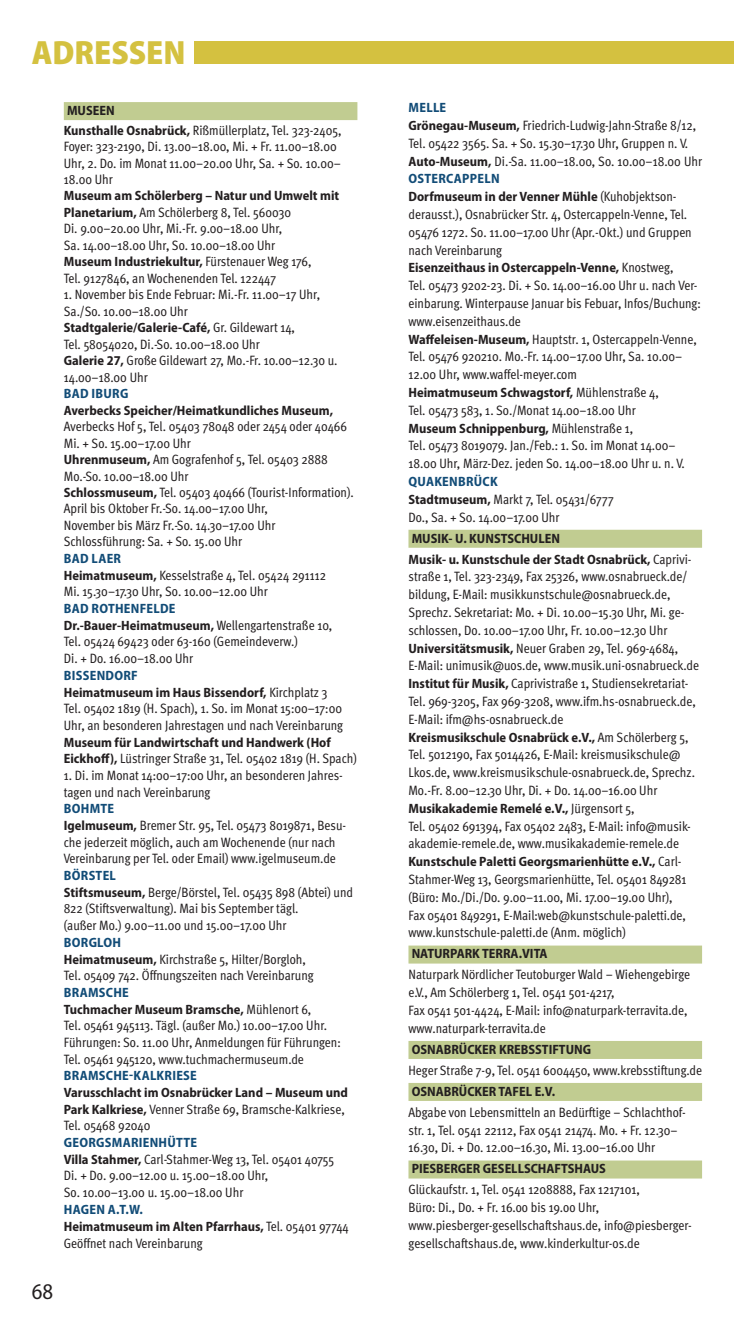
<style>
.page{position:relative;width:734px;height:1340px;background:#fff}
.page>*{position:absolute;margin:0;border:0;box-sizing:border-box;transform-origin:0 0}
.t1{font:900 semi-condensed 33.75px "Myriad Pro";color:#d4c140}
.t2{font:semi-condensed 22.5px "Myriad Pro";color:#231f20}
.t3{font:13.5px/16.7px "Meta Cond";color:#231f20}
.t4{font:700 semi-condensed 13.5px/20.9px "Myriad Pro";color:#231f20}
.s1{font-family:"Myriad Pro";font-weight:700;font-stretch:semi-condensed}
.s2{font-family:"Myriad Pro";font-weight:700;font-stretch:semi-condensed;color:#124c77}
.s3{font-family:"Meta Cond";font-weight:400;font-stretch:normal}
</style>
<div class="page">
<div style="left:64px;top:102px;width:293px;height:18px;background:#c1cc91"></div>
<div style="left:408px;top:530px;width:294px;height:18px;background:#c1cc91"></div>
<div style="left:408px;top:945px;width:294px;height:18px;background:#c1cc91"></div>
<div style="left:408px;top:1040px;width:294px;height:18px;background:#c1cc91"></div>
<div style="left:408px;top:1082px;width:294px;height:18px;background:#c1cc91"></div>
<div style="left:408px;top:1160px;width:294px;height:18px;background:#c1cc91"></div>
<div style="left:195px;top:41px;width:538px;height:23px;background:#d4c140"></div>
<p class="t1" style="left:32px;top:32px;width:155px">ADRESSEN</p>
<p class="t3" style="left:64px;top:101px;width:279px;line-height:19.6px"><span class="s1">MUSEEN<br>Kunsthalle Osnabrück,</span> Rißmüllerplatz, Tel. 323-2405,</p>
<p class="t3" style="left:64px;top:139px;width:278px">Foyer: 323-2190, Di. 13.00–18.00, Mi. + Fr. 11.00–18.00<br>Uhr, 2. Do. im Monat 11.00–20.00 Uhr, Sa. + So. 10.00– 18.00 Uhr<br><span class="s1">Museum am Schölerberg – Natur und Umwelt mit Planetarium,</span> Am Schölerberg 8, Tel. 560030<br>Di. 9.00–20.00 Uhr, Mi.-Fr. 9.00–18.00 Uhr,<br>Sa. 14.00–18.00 Uhr, So. 10.00–18.00 Uhr<br><span class="s1">Museum Industriekultur,</span> Fürstenauer Weg 176,<br>Tel. 9127846, an Wochenenden Tel. 122447</p>
<p class="t3" style="left:64px;top:287px;width:294px">1. November bis Ende Februar: Mi.-Fr. 11.00–17 Uhr, Sa./So. 10.00–18.00 Uhr<br><span class="s1">Stadtgalerie/Galerie-Café,</span> Gr. Gildewart 14,<br>Tel. 58054020, Di.-So. 10.00–18.00 Uhr<br><span class="s1">Galerie 27,</span> Große Gildewart 27, Mo.-Fr. 10.00–12.30 u.<br>14.00–18.00 Uhr<br><span class="s2">BAD IBURG<br></span><span class="s1">Averbecks Speicher/Heimatkundliches Museum, </span>Averbecks Hof 5, Tel. 05403 78048 oder 2454 oder 40466<br>Mi. + So. 15.00–17.00 Uhr<br><span class="s1">Uhrenmuseum,</span> Am Gografenhof 5, Tel. 05403 2888<br>Mo.-So. 10.00–18.00 Uhr<br><span class="s1">Schlossmuseum,</span> Tel. 05403 40466 (Tourist-Information).<br>April bis Oktober Fr.-So. 14.00–17.00 Uhr,<br>November bis März Fr.-So. 14.30–17.00 Uhr Schlossführung: Sa. + So. 15.00 Uhr<br><span class="s2">BAD LAER<br></span><span class="s1">Heimatmuseum,</span> Kesselstraße 4, Tel. 05424 291112<br>Mi. 15.30–17.30 Uhr, So. 10.00–12.00 Uhr<br><span class="s2">BAD ROTHENFELDE<br></span><span class="s1">Dr.-Bauer-Heimatmuseum,</span> Wellengartenstraße 10,<br>Tel. 05424 69423 oder 63-160 (Gemeindeverw.)<br>Di. + Do. 16.00–18.00 Uhr<br><span class="s2">BISSENDORF<br></span><span class="s1">Heimatmuseum im Haus Bissendorf,</span> Kirchplatz 3<br>Tel. 05402 1819 (H. Spach), 1. So. im Monat 15:00–17:00<br>Uhr, an besonderen Jahrestagen und nach Vereinbarung <span class="s1">Museum für Landwirtschaft und Handwerk (Hof Eickhoff),</span> Lüstringer Straße 31, Tel. 05402 1819 (H. Spach)</p>
<p class="t3" style="left:64px;top:768px;width:291px">1. Di. im Monat 14:00–17:00 Uhr, an besonderen Jahres - tagen und nach Vereinbarung<br><span class="s2">BOHMTE<br></span><span class="s1">Igelmuseum,</span> Bremer Str. 95, Tel. 05473 8019871, Besu&shy;che jederzeit möglich, auch am Wochenende (nur nach Vereinbarung per Tel. oder Email) www.igelmuseum.de <span class="s2">BÖRSTEL<br></span><span class="s1">Stiftsmuseum,</span> Berge/Börstel, Tel. 05435 898 (Abtei) und 822 (Stiftsverwaltung). Mai bis September tägl.<br>(außer Mo.) 9.00–11.00 und 15.00–17.00 Uhr<br><span class="s2">BORGLOH<br></span><span class="s1">Heimatmuseum,</span> Kirchstraße 5, Hilter/Borgloh,<br>Tel. 05409 742. Öffnungszeiten nach Vereinbarung <span class="s2">BRAMSCHE<br></span><span class="s1">Tuchmacher Museum Bramsche,</span> Mühlenort 6,<br>Tel. 05461 945113. Tägl. (außer Mo.) 10.00–17.00 Uhr.<br>Führungen: So. 11.00 Uhr, Anmeldungen für Führungen:<br>Tel. 05461 945120, www.tuchmacher museum.de <span class="s2">BRAMSCHE-KALKRIESE<br></span><span class="s1">Varusschlacht im Osnabrücker Land – Museum und Park Kalkriese,</span> Venner Straße 69, Bramsche-Kalkriese, Tel. 05468 92040<br><span class="s2">GEORGSMARIENHÜTTE<br></span><span class="s1">Villa Stahmer,</span> Carl-Stahmer-Weg 13, Tel. 05401 40755<br>Di. + Do. 9.00–12.00 u. 15.00–18.00 Uhr,<br>So. 10.00–13.00 u. 15.00–18.00 Uhr<br><span class="s2">HAGEN A.T.W.<br></span><span class="s1">Heimatmuseum im Alten Pfarrhaus,</span> Tel. 05401 97744<br>Geöffnet nach Vereinbarung</p>
<p class="t2" style="left:32px;top:1283px;width:23px">68</p>
<p class="t3" style="left:408px;top:100px;width:295px;line-height:17.8px"><span class="s2">MELLE<br></span><span class="s1">Grönegau-Museum,</span> Friedrich-Ludwig-Jahn-Straße 8/12, Tel. 05422 3565. Sa. + So. 15.30–17.30 Uhr, Gruppen n. V.<br><span class="s1">Auto-Museum,</span> Di.-Sa. 11.00–18.00, So. 10.00–18.00 Uhr <span class="s2">OSTERCAPPELN<br></span><span class="s1">Dorfmuseum in der Venner Mühle</span> (Kuhobjektson&shy;derausst.), Osnabrücker Str. 4, Ostercappeln-Venne, Tel.<br>05476 1272. So. 11.00–17.00 Uhr (Apr.-Okt.) und Gruppen nach Vereinbarung<br><span class="s1">Eisenzeithaus in Ostercappeln-Venne,</span> Knostweg,<br>Tel. 05473 9202-23. Di. + So. 14.00–16.00 Uhr u. nach Ver&shy;einbarung. Winterpause Januar bis Febuar, Infos/Buchung: www.eisenzeithaus.de<br><span class="s1">Waffeleisen-Museum,</span> Hauptstr. 1, Ostercappeln-Venne, Tel. 05476 920210. Mo.-Fr. 14.00–17.00 Uhr, Sa. 10.00– 12.00 Uhr, www.waffel-meyer.com<br><span class="s1">Heimatmuseum Schwagstorf,</span> Mühlenstraße 4,<br>Tel. 05473 583, 1. So./Monat 14.00–18.00 Uhr<br><span class="s1">Museum Schnippenburg,</span> Mühlenstraße 1,<br>Tel. 05473 8019079. Jan./Feb.: 1. So. im Monat 14.00– 18.00 Uhr, März-Dez. jeden So. 14.00–18.00 Uhr u. n. V.<br><span class="s2">QUAKENBRÜCK<br></span><span class="s1">Stadtmuseum,</span> Markt 7, Tel. 05431/6777<br>Do., Sa. + S0. 14.00–17.00 Uhr</p>
<p class="t4" style="left:408px;top:529px;width:284px">MUSIK- U. KUNSTSCHULEN<br>Musik- u. Kunstschule der Stadt Osnabrück, <span class="s3">Caprivi-</span></p>
<p class="t3" style="left:408px;top:569px;width:292px;line-height:17.8px">straße 1, Tel. 323-2349, Fax 25326, www.osnabrueck.de/ bildung, E-Mail: musikkunstschule@osnabrueck.de, Sprechz. Sekretariat: Mo. + Di. 10.00–15.30 Uhr, Mi. ge&shy;schlossen, Do. 10.00–17.00 Uhr, Fr. 10.00–12.30 Uhr <span class="s1">Universitätsmusik,</span> Neuer Graben 29, Tel. 969-4684, E-Mail: unimusik@uos.de, www.musik.uni-osnabrueck.de <span class="s1">Institut für Musik,</span> Caprivistraße 1, Studiensekretariat-Tel. 969-3205, Fax 969-3208, www.ifm.hs-osnabrueck.de, E-Mail: ifm@hs-osnabrueck.de<br><span class="s1">Kreismusikschule Osnabrück e.V.,</span> Am Schölerberg 5, Tel. 5012190, Fax 5014426, E-Mail: kreismusikschule@ Lkos.de, www.kreismusikschule-osnabrueck.de, Sprechz.<br>Mo.-Fr. 8.00–12.30 Uhr, Di. + Do. 14.00–16.00 Uhr <span class="s1">Musikakademie Remelé e.V.,</span> Jürgensort 5,<br>Tel. 05402 691394, Fax 05402 2483, E-Mail: info@musik&shy;akademie-remele.de, www.musikakademie-remele.de <span class="s1">Kunstschule Paletti Georgsmarienhütte e.V.,</span> Carl-Stahmer-Weg 13, Georgsmarienhütte, Tel. 05401 849281 (Büro: Mo./Di./Do. 9.00–11.00, Mi. 17.00–19.00 Uhr),<br>Fax 05401 849291, E-Mail:web@kunstschule-paletti.de, www.kunstschule-paletti.de (Anm. möglich)</p>
<p class="t3" style="left:408px;top:944px;width:283px;line-height:20.9px"><span class="s1">NATURPARK TERRA.VITA<br></span>Naturpark Nördlicher Teutoburger Wald – Wiehengebirge</p>
<p class="t3" style="left:408px;top:984px;width:280px;line-height:17.8px">e.V., Am Schölerberg 1, Tel. 0541 501-4217,<br>Fax 0541 501-4424, E-Mail: info@naturpark-terravita.de, www.naturpark-terravita.de</p>
<p class="t3" style="left:408px;top:1039px;width:295px;line-height:20.9px"><span class="s1">OSNABRÜCKER KREBSSTIFTUNG<br></span>Heger Straße 7-9, Tel. 0541 6004450, www.krebsstiftung.de <span class="s1">OSNABRÜCKER TAFEL E.V.<br></span>Abgabe von Lebensmitteln an Bedürftige – Schlachthof -</p>
<p class="t3" style="left:408px;top:1122px;width:271px;line-height:17.8px">str. 1, Tel. 0541 22112, Fax 0541 21474. Mo. + Fr. 12.30–<br>16.30, Di. + Do. 12.00–16.30, Mi. 13.00–16.00 Uhr</p>
<p class="t3" style="left:408px;top:1159px;width:233px;line-height:20.9px"><span class="s1">PIESBERGER GESELLSCHAFTSHAUS<br></span>Glückaufstr. 1, Tel. 0541 1208888, Fax 1217101,</p>
<p class="t3" style="left:408px;top:1199px;width:285px;line-height:17.8px">Büro: Di., Do. + Fr. 16.oo bis 19.oo Uhr, www.piesberger-gesellschaftshaus.de, info@piesberger&shy;gesellschaftshaus.de, www.kinderkultur-os.de</p>
</div>
